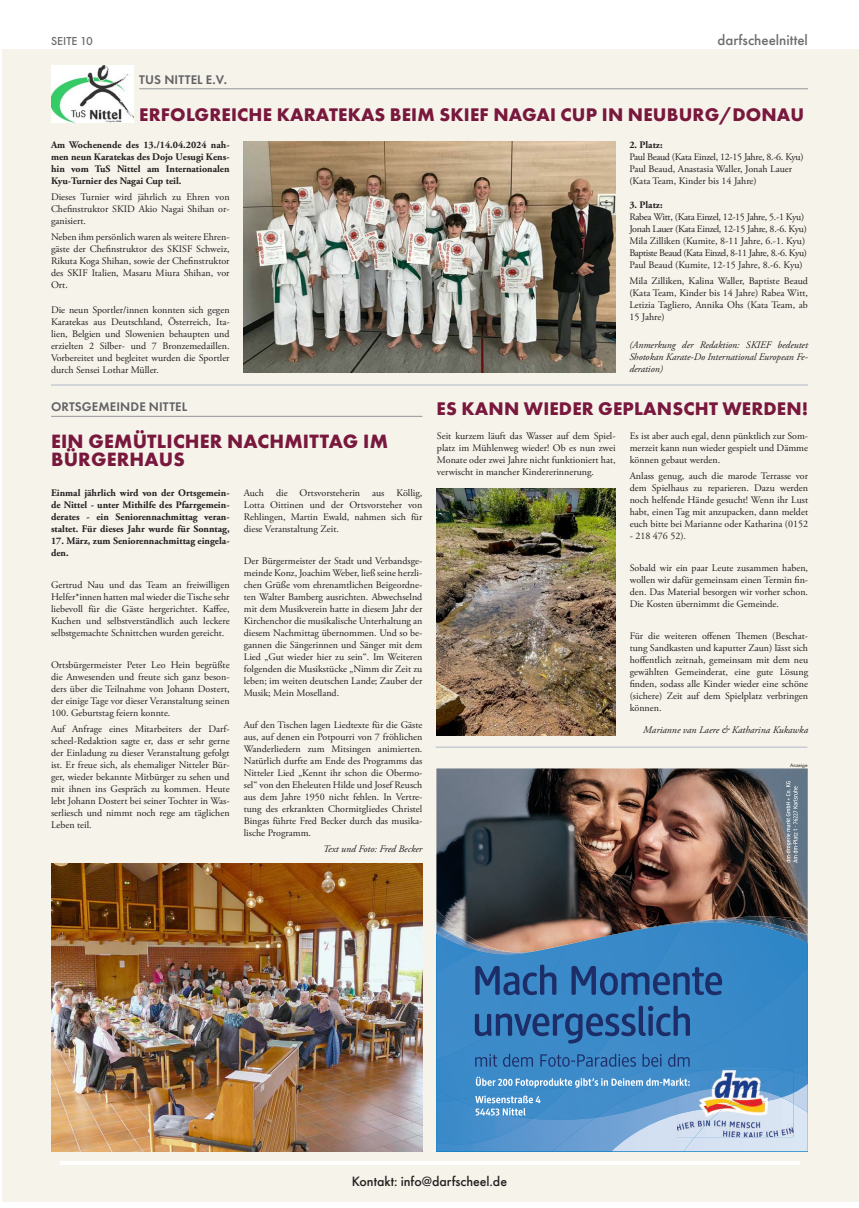
<style>
.page{position:relative;width:859px;height:1208px;background:#fff}
.page>*{position:absolute;margin:0;border:0;box-sizing:border-box;transform-origin:0 0}
.t1{font:700 20px/18px "Futura PT";letter-spacing:.01em;color:#79183d}
.t2{font:700 19px "Futura PT";letter-spacing:.01em;color:#79183d}
.t3{font:500 15px "Futura PT";color:#6c6d70}
.t4{font:500 14px "Futura PT";color:#231f20}
.t5{font:600 13px "Futura PT";letter-spacing:.01em;color:#636366}
.t6{font:500 12px "Futura PT";color:#6c6d70}
.t7{font:10px/12px "Adobe Garamond Pro";color:#231f20;text-align:justify}
.t8{font:700 10px/12px "Adobe Garamond Pro";color:#231f20;text-align:justify}
.t9{font:10px/12px "Adobe Garamond Pro";letter-spacing:-.03em;color:#231f20}
.t10{font:italic 10px/12px "Adobe Garamond Pro";color:#231f20;text-align:justify}
.t11{font:5.4px "Futura PT";color:#231f20}
</style>
<div class="page">
<div style="left:2px;top:0;width:857px;height:1202px;background:#f6f3eb"></div>
<div style="left:2px;top:0;width:857px;height:48px;background:#fff"></div>
<hr style="left:60px;top:1161px;width:739px;height:3px;background:#fff">
<hr style="left:139px;top:88px;width:669px;height:1px;background:#939598">
<img style="left:244px;top:141px;width:371px;height:232px">
<hr style="left:51px;top:384px;width:757px;height:1px;background:#afb9c6">
<img style="left:51px;top:65px;width:83px;height:57px">
<hr style="left:51px;top:416px;width:371px;height:1px;background:#939598">
<img style="left:51px;top:863px;width:371px;height:288px">
<img style="left:437px;top:488px;width:178px;height:247px">
<hr style="left:436px;top:746px;width:371px;height:1px;background:#afb9c6">
<img style="left:436px;top:768px;width:372px;height:105px">
<svg style="left:436px;top:873px;width:372px;height:51px"></svg>
<img style="left:436px;top:924px;width:134px;height:164px">
<img style="left:456px;top:1086px;width:76px;height:13px">
<img style="left:719px;top:916px;width:89px;height:3px">
<svg style="left:700px;top:918px;width:19px;height:1px"></svg>
<img style="left:683px;top:920px;width:6px;height:2px">
<img style="left:689px;top:919px;width:119px;height:3px">
<img style="left:570px;top:922px;width:238px;height:45px">
<div style="left:532px;top:967px;width:276px;height:150px;background:#3989c8"></div>
<img style="left:788px;top:1063px;width:20px;height:9px">
<img style="left:459px;top:929px;width:28px;height:15px">
<img style="left:478px;top:933px;width:6px;height:12px">
<img style="left:451px;top:933px;width:27px;height:12px">
<img style="left:436px;top:937px;width:41px;height:8px">
<img style="left:484px;top:944px;width:82px;height:1px">
<img style="left:436px;top:945px;width:130px;height:115px">
<img style="left:436px;top:909px;width:23px;height:24px">
<img style="left:436px;top:922px;width:14px;height:3px">
<img style="left:436px;top:925px;width:15px;height:12px">
<svg style="left:436px;top:933px;width:8px;height:8px"></svg>
<img style="left:596px;top:1066px;width:190px;height:31px">
<img style="left:793px;top:1072px;width:15px;height:11px">
<img style="left:793px;top:1083px;width:15px;height:20px">
<img style="left:436px;top:1088px;width:20px;height:11px">
<img style="left:436px;top:1099px;width:96px;height:18px">
<img style="left:436px;top:1117px;width:116px;height:34px">
<img style="left:552px;top:1097px;width:125px;height:54px">
<img style="left:611px;top:1114px;width:73px;height:37px">
<img style="left:684px;top:1103px;width:124px;height:48px">
<img style="left:677px;top:1070px;width:73px;height:18px">
<img style="left:750px;top:1070px;width:43px;height:23px">
<svg style="left:781px;top:1093px;width:12px;height:4px"></svg>
<img style="left:677px;top:1088px;width:73px;height:18px">
<img style="left:725px;top:1089px;width:56px;height:8px">
<img style="left:677px;top:1106px;width:18px;height:31px">
<img style="left:695px;top:1097px;width:98px;height:40px">
<svg style="left:475px;top:964px;width:247px;height:31px"></svg>
<svg style="left:475px;top:1005px;width:215px;height:38px"></svg>
<svg style="left:475px;top:1053px;width:215px;height:13px"></svg>
<svg style="left:476px;top:1076px;width:214px;height:11px"></svg>
<svg style="left:475px;top:1095px;width:65px;height:20px"></svg>
<svg style="left:786px;top:781px;width:11px;height:81px"></svg>
<p class="t6" style="left:51px;top:34px;width:43px">SEITE 10</p>
<h3 class="t3" style="left:717px;top:31px;width:92px">darfscheelnittel</h3>
<h3 class="t5" style="left:139px;top:71px;width:89px">TUS NITTEL E.V.</h3>
<h2 class="t2" style="left:139px;top:103px;width:666px">ERFOLGREICHE KARATEKAS BEIM SKIEF NAGAI CUP IN NEUBURG/DONAU</h2>
<p class="t8" style="left:51px;top:139px;width:180px">Am Wochenende des 13./14.04.2024 nah&shy;men neun Karatekas des Dojo Uesugi Kens&shy;hin vom TuS Nittel am Internationalen Kyu-Turnier des Nagai Cup teil.</p>
<p class="t7" style="left:51px;top:191px;width:180px">Dieses Turnier wird jährlich zu Ehren von Chefinstruktor SKID Akio Nagai Shihan or&shy;ganisiert.</p>
<p class="t7" style="left:51px;top:231px;width:180px">Neben ihm persönlich waren als weitere Ehren&shy;gäste der Chefinstruktor des SKISF Schweiz, Rikuta Koga Shihan, sowie der Chefinstruktor des SKIF Italien, Masaru Miura Shihan, vor Ort.</p>
<p class="t7" style="left:51px;top:304px;width:180px">Die neun Sportler/innen konnten sich gegen Karatekas aus Deutschland, Österreich, Ita&shy;lien, Belgien und Slowenien behaupten und erzielten 2 Silber- und 7 Bronzemedaillen.<br>Vorbereitet und begleitet wurden die Sportler durch Sensei Lothar Müller.</p>
<p class="t8" style="left:629px;top:139px;width:35px">2. Platz:</p>
<p class="t7" style="left:629px;top:151px;width:176px;text-align:left">Paul Beaud (Kata Einzel, 12-15 Jahre, 8.-6. Kyu)<br>Paul Beaud, Anastasia Waller, Jonah Lauer (Kata Team, Kinder bis 14 Jahre)</p>
<p class="t8" style="left:629px;top:199px;width:35px">3. Platz:</p>
<p class="t9" style="left:629px;top:211px;width:179px">Rabea Witt, (Kata Einzel, 12-15 Jahre, 5.-1 Kyu)<br>Jonah Lauer (Kata Einzel, 12-15 Jahre, 8.-6. Kyu)<br>Mila Zilliken (Kumite, 8-11 Jahre, 6.-1. Kyu)<br>Baptiste Beaud (Kata Einzel, 8-11 Jahre, 8.-6. Kyu)<br>Paul Beaud (Kumite, 12-15 Jahre, 8.-6. Kyu)</p>
<p class="t7" style="left:629px;top:275px;width:180px">Mila Zilliken, Kalina Waller, Baptiste Beaud (Kata Team, Kinder bis 14 Jahre) Rabea Witt, Letizia Tagliero, Annika Ohs (Kata Team, ab 15 Jahre)</p>
<p class="t10" style="left:629px;top:339px;width:180px">(Anmerkung der Redaktion: SKIEF bedeutet Shotokan Karate-Do International European Fe&shy;deration)</p>
<h2 class="t2" style="left:437px;top:396px;width:373px">ES KANN WIEDER GEPLANSCHT WERDEN!</h2>
<p class="t7" style="left:630px;top:430px;width:180px">Es ist aber auch egal, denn pünktlich zur Som&shy;merzeit kann nun wieder gespielt und Dämme können gebaut werden.</p>
<p class="t7" style="left:630px;top:470px;width:180px">Anlass genug, auch die marode Terrasse vor dem Spielhaus zu reparieren. Dazu werden noch helfende Hände gesucht! Wenn ihr Lust habt, einen Tag mit anzupacken, dann meldet euch bitte bei Marianne oder Katharina (0152</p>
<p class="t7" style="left:630px;top:530px;width:58px">- 218 476 52).</p>
<p class="t7" style="left:630px;top:562px;width:180px">Sobald wir ein paar Leute zusammen haben, wollen wir dafür gemeinsam einen Termin fin&shy;den. Das Material besorgen wir vorher schon.<br>Die Kosten übernimmt die Gemeinde.</p>
<p class="t7" style="left:630px;top:630px;width:180px">Für die weiteren offenen Themen (Beschat&shy;tung Sandkasten und kaputter Zaun) lässt sich hoffentlich zeitnah, gemeinsam mit dem neu gewählten Gemeinderat, eine gute Lösung finden, sodass alle Kinder wieder eine schöne (sichere) Zeit auf dem Spielplatz verbringen können.</p>
<p class="t10" style="left:643px;top:724px;width:166px">Marianne van Laere &amp; Katharina Kukawka</p>
<p class="t11" style="left:790px;top:761px;width:19px">Anzeige</p>
<h3 class="t5" style="left:51px;top:399px;width:138px">ORTSGEMEINDE NITTEL</h3>
<h1 class="t1" style="left:51px;top:431px;width:338px">EIN GEMÜTLICHER NACHMITTAG IM<br>BÜRGERHAUS</h1>
<p class="t7" style="left:437px;top:430px;width:180px">Seit kurzem läuft das Wasser auf dem Spiel&shy;platz im Mühlenweg wieder! Ob es nun zwei Monate oder zwei Jahre nicht funktioniert hat, verwischt in mancher Kindererinnerung.</p>
<p class="t8" style="left:51px;top:487px;width:180px">Einmal jährlich wird von der Ortsgemein&shy;de Nittel - unter Mithilfe des Pfarrgemein&shy;derates - ein Seniorennachmittag veran&shy;staltet. Für dieses Jahr wurde für Sonntag,</p>
<p class="t8" style="left:51px;top:535px;width:180px">17. März, zum Seniorennachmittag eingela&shy;den.</p>
<p class="t7" style="left:51px;top:579px;width:180px">Gertrud Nau und das Team an freiwilligen Helfer*innen hatten mal wieder die Tische sehr liebevoll für die Gäste hergerichtet. Kaffee, Kuchen und selbstverständlich auch leckere selbstgemachte Schnittchen wurden gereicht.</p>
<p class="t7" style="left:51px;top:659px;width:180px">Ortsbürgermeister Peter Leo Hein begrüßte die Anwesenden und freute sich ganz beson&shy;ders über die Teilnahme von Johann Dostert, der einige Tage vor dieser Veranstaltung seinen 100. Geburtstag feiern konnte.</p>
<p class="t7" style="left:51px;top:723px;width:180px">Auf Anfrage eines Mitarbeiters der Darf&shy;scheel-Redaktion sagte er, dass er sehr gerne der Einladung zu dieser Veranstaltung gefolgt ist. Er freue sich, als ehemaliger Nitteler Bür&shy;ger, wieder bekannte Mitbürger zu sehen und mit ihnen ins Gespräch zu kommen. Heute lebt Johann Dostert bei seiner Tochter in Was&shy;serliesch und nimmt noch rege am täglichen Leben teil.</p>
<p class="t7" style="left:244px;top:487px;width:180px">Auch die Ortsvorsteherin aus Köllig, Lotta Oittinen und der Ortsvorsteher von Rehlingen, Martin Ewald, nahmen sich für diese Veranstaltung Zeit.</p>
<p class="t7" style="left:244px;top:555px;width:180px">Der Bürgermeister der Stadt und Verbandsge&shy;meinde Konz, Joachim Weber, ließ seine herzli&shy;chen Grüße vom ehrenamtlichen Beigeordne&shy;ten Walter Bamberg ausrichten. Abwechselnd mit dem Musikverein hatte in diesem Jahr der Kirchenchor die musikalische Unterhaltung an diesem Nachmittag übernommen. Und so be&shy;gannen die Sängerinnen und Sänger mit dem Lied „Gut wieder hier zu sein“. Im Weiteren folgenden die Musikstücke „Nimm dir Zeit zu leben; im weiten deutschen Lande; Zauber der Musik; Mein Moselland.</p>
<p class="t7" style="left:244px;top:719px;width:180px">Auf den Tischen lagen Liedtexte für die Gäste aus, auf denen ein Potpourri von 7 fröhlichen Wanderliedern zum Mitsingen animierten.<br>Natürlich durfte am Ende des Programms das Nitteler Lied „Kennt ihr schon die Obermo&shy;sel“ von den Eheleuten Hilde und Josef Reusch aus dem Jahre 1950 nicht fehlen. In Vertre&shy;tung des erkrankten Chormitgliedes Christel Bingas führte Fred Becker durch das musika&shy;lische Programm.</p>
<p class="t10" style="left:323px;top:843px;width:101px">Text und Foto: Fred Becker</p>
<h3 class="t4" style="left:352px;top:1173px;width:157px">Kontakt: info@darfscheel.de</h3>
</div>
